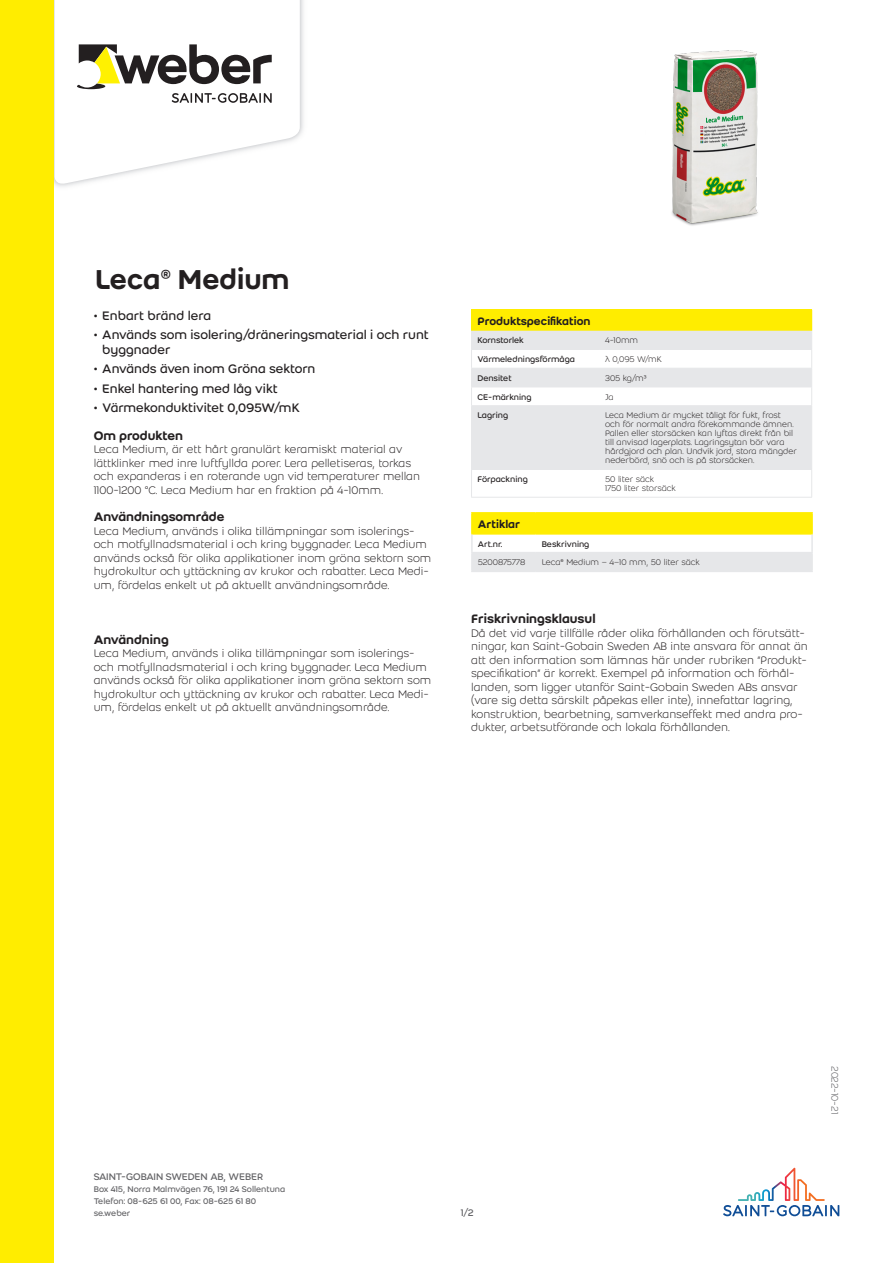
<style>
.page{position:relative;width:893px;height:1263px;background:#fff}
.page>*{position:absolute;margin:0;border:0;box-sizing:border-box;transform-origin:0 0}
.Product_name{font:500 30px "Weber";color:#231f20}
.t1{font:13.5px/15px "Weber";color:#231f20}
.Second_header{font:500 13.5px "Weber";color:#231f20}
.Body_text{font:300 12px/13.5px "Weber";color:#231f20}
.header_1{font:500 12px "Weber";color:#231f20}
.column_header_1_colu{font:500 12px "Weber";color:#231f20}
.t2{font:10.5px "Weber";letter-spacing:-.01em;color:#636366}
.Last_modification_da{font:300 10.5px "Weber";letter-spacing:-.01em;color:#636366}
.column_2{font:300 9px/9px "Weber";color:#231f20}
.t3{font:9px/12px "Weber";letter-spacing:-.005em;color:#636366}
.column_1{font:9px "Weber";color:#231f20}
.column_header_2_colu{font:9px "Weber";color:#231f20}
.column_1-2{font:300 9px "Weber";letter-spacing:-.02em;color:#231f20}
</style>
<div class="page">
<img style="left:54px;top:0;width:250px;height:187px">
<svg style="left:55px;top:0;width:245px;height:186px"></svg>
<svg style="left:77px;top:44px;width:195px;height:59px"></svg>
<div style="left:0;top:0;width:54px;height:1263px;background:#ffed00"></div>
<svg style="left:723px;top:1168px;width:116px;height:48px"></svg>
<div style="left:471px;top:310px;width:341px;height:21px;background:#ffed00"></div>
<svg style="left:472px;top:331px;width:339px;height:138px;fill:#e6e7e9"></svg>
<hr style="left:471px;top:349px;width:128px;height:1px;background:#e6e7e9">
<hr style="left:599px;top:349px;width:213px;height:1px;background:#e6e7e9">
<hr style="left:471px;top:368px;width:128px;height:1px;background:#e6e7e9">
<hr style="left:599px;top:368px;width:213px;height:1px;background:#e6e7e9">
<hr style="left:471px;top:387px;width:128px;height:1px;background:#e6e7e9">
<svg style="left:471px;top:330px;width:1px;height:75px"></svg>
<hr style="left:599px;top:387px;width:213px;height:1px;background:#e6e7e9">
<svg style="left:811px;top:330px;width:1px;height:75px"></svg>
<hr style="left:471px;top:405px;width:128px;height:1px;background:#e6e7e9">
<hr style="left:471px;top:406px;width:1px;height:63px;background:#e6e7e9">
<hr style="left:599px;top:405px;width:213px;height:1px;background:#e6e7e9">
<hr style="left:811px;top:406px;width:1px;height:63px;background:#e6e7e9">
<hr style="left:471px;top:469px;width:128px;height:1px;background:#e6e7e9">
<svg style="left:471px;top:470px;width:1px;height:27px"></svg>
<hr style="left:471px;top:497px;width:128px;height:1px;background:#e6e7e9">
<hr style="left:599px;top:469px;width:213px;height:1px;background:#e6e7e9">
<svg style="left:811px;top:470px;width:1px;height:27px"></svg>
<hr style="left:599px;top:497px;width:213px;height:1px;background:#e6e7e9">
<hr style="left:471px;top:512px;width:65px;height:2px;background:#ffed00">
<hr style="left:536px;top:512px;width:277px;height:2px;background:#ffed00">
<svg style="left:471px;top:513px;width:342px;height:58px"></svg>
<hr style="left:471px;top:571px;width:65px;height:1px;background:#e6e7e9">
<hr style="left:536px;top:571px;width:277px;height:1px;background:#e6e7e9">
<img style="left:672px;top:50px;width:86px;height:176px">
<p class="Product_name" style="left:95px;top:257px;width:196px">Leca® Medium</p>
<p class="t1" style="left:94px;top:308px;width:119px">• Enbart bränd lera</p>
<p class="t1" style="left:102px;top:327px;width:328px;text-indent:-9px">• Används som isolering/dräneringsmaterial i och runt byggnader</p>
<p class="t1" style="left:94px;top:361px;width:223px">• Används även inom Gröna sektorn</p>
<p class="t1" style="left:94px;top:380px;width:185px">• Enkel hantering med låg vikt</p>
<p class="t1" style="left:94px;top:400px;width:207px">• Värmekonduktivitet 0,095W/mK</p>
<p class="Second_header" style="left:94px;top:425px;width:91px">Om produkten</p>
<p class="Body_text" style="left:94px;top:442px;width:328px">Leca Medium, är ett hårt granulärt keramiskt material av lättklinker med inre luftfyllda porer. Lera pelletiseras, torkas och expanderas i en roterande ugn vid temperaturer mellan 1100-1200 °C. Leca Medium har en fraktion på 4-10mm.</p>
<p class="Second_header" style="left:94px;top:507px;width:132px">Användningsområde</p>
<p class="Body_text" style="left:94px;top:524px;width:339px">Leca Medium, används i olika tillämpningar som isolerings&shy;och motfyllnadsmaterial i och kring byggnader. Leca Medium används också för olika applikationer inom gröna sektorn som hydrokultur och yttäckning av krukor och rabatter. Leca Medi&shy;um, fördelas enkelt ut på aktuellt användningsområde.</p>
<p class="Second_header" style="left:94px;top:629px;width:77px">Användning</p>
<p class="Body_text" style="left:94px;top:646px;width:339px">Leca Medium, används i olika tillämpningar som isolerings&shy;och motfyllnadsmaterial i och kring byggnader. Leca Medium används också för olika applikationer inom gröna sektorn som hydrokultur och yttäckning av krukor och rabatter. Leca Medi&shy;um, fördelas enkelt ut på aktuellt användningsområde.</p>
<p class="header_1" style="left:477px;top:312px;width:114px">Produktspecifikation</p>
<p class="column_1" style="left:477px;top:334px;width:48px">Kornstorlek</p>
<p class="column_2" style="left:605px;top:336px;width:35px">4-10mm</p>
<p class="column_1" style="left:477px;top:353px;width:99px">Värmeledningsförmåga</p>
<p class="column_2" style="left:605px;top:355px;width:58px">λ 0,095 W/mK</p>
<p class="column_1" style="left:477px;top:372px;width:36px">Densitet</p>
<p class="column_2" style="left:605px;top:373px;width:43px">305 kg/m³</p>
<p class="column_1" style="left:477px;top:390px;width:56px">CE-märkning</p>
<p class="column_2" style="left:605px;top:392px;width:10px">Ja</p>
<p class="column_1" style="left:477px;top:409px;width:32px">Lagring</p>
<p class="column_2" style="left:605px;top:411px;width:193px">Leca Medium är mycket tåligt för fukt, frost och för normalt andra förekommande ämnen.<br>Pallen eller storsäcken kan lyftas direkt från bil till anvisad lagerplats. Lagringsytan bör vara hårdgjord och plan. Undvik jord, stora mängder nederbörd, snö och is på storsäcken.</p>
<p class="column_1" style="left:477px;top:473px;width:52px">Förpackning</p>
<p class="column_2" style="left:605px;top:475px;width:72px">50 liter säck<br>1750 liter storsäck</p>
<p class="column_header_1_colu" style="left:478px;top:515px;width:44px">Artiklar</p>
<p class="column_header_2_colu" style="left:478px;top:537px;width:26px">Art.nr.</p>
<p class="column_header_2_colu" style="left:542px;top:537px;width:49px">Beskrivning</p>
<p class="column_1-2" style="left:478px;top:556px;width:49px">5200875778</p>
<p class="column_2" style="left:542px;top:558px;width:160px">Leca® Medium – 4–10 mm, 50 liter säck</p>
<p class="Second_header" style="left:471px;top:609px;width:126px">Friskrivningsklausul</p>
<p class="Body_text" style="left:471px;top:626px;width:338px">Då det vid varje tillfälle råder olika förhållanden och förutsätt&shy;ningar, kan Saint-Gobain Sweden AB inte ansvara för annat än att den information som lämnas här under rubriken ”Produkt&shy;specifikation” är korrekt. Exempel på information och förhål&shy;landen, som ligger utanför Saint-Gobain Sweden ABs ansvar (vare sig detta särskilt påpekas eller inte), innefattar lagring, konstruktion, bearbetning, samverkanseffekt med andra pro&shy;dukter, arbetsutförande och lokala förhållanden.</p>
<p class="t2" style="left:94px;top:1169px;width:171px">SAINT-GOBAIN SWEDEN AB, WEBER</p>
<p class="t3" style="left:94px;top:1183px;width:193px">Box 415, Norra Malmvägen 76, 191 24 Sollentuna<br>Telefon: 08-625 61 00, Fax: 08-625 61 80 se.weber</p>
<p class="t2" style="left:461px;top:1205px;width:14px">1/2</p>
<p class="Last_modification_da" style="left:842px;top:1066px;width:50px;rotate:90deg">2022-10-21</p>
</div>
